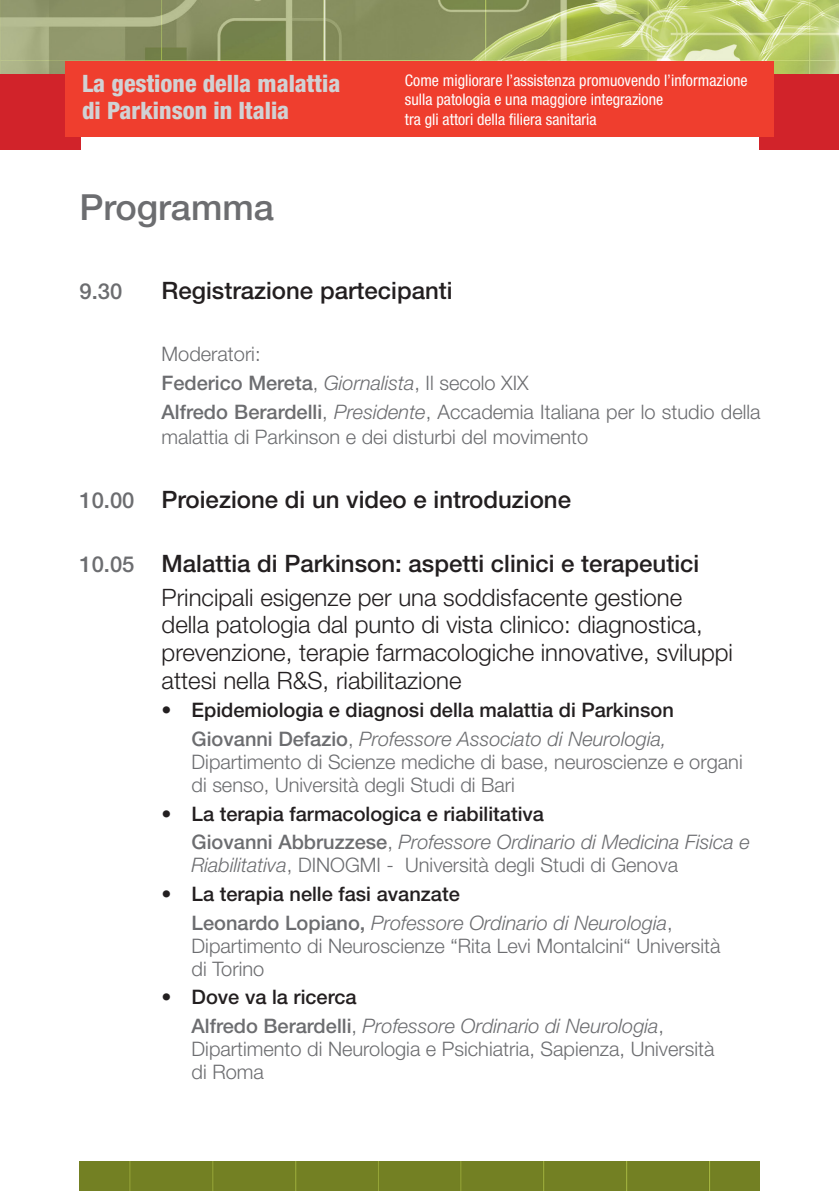
<style>
.page{position:relative;width:840px;height:1191px;background:#fff}
.page>*{position:absolute;margin:0;border:0;box-sizing:border-box;transform-origin:0 0}
.t1{font:500 36px "Helvetica Neue LT Std";color:#6c6d70}
.t2{font:500 24px/33.2px "Helvetica Neue LT Std";color:#231f20}
.t3{font:300 24px/27.6px "Helvetica Neue LT Std";color:#231f20}
.t4{font:800 condensed 24px/27px "Helvetica Neue LT Std";color:#d1d2d4}
.t5{font:500 22px "Helvetica Neue LT Std";color:#6c6d70}
.t6{font:300 20px/23px "Helvetica Neue LT Std";color:#6c6d70}
.t7{font:500 20px/28.6px "Helvetica Neue LT Std";color:#231f20}
.t8{font:italic 300 20px/28.6px "Helvetica Neue LT Std";color:#6c6d70}
.t9{font:condensed 16px/19.2px "Helvetica Neue LT Std";color:#fff}
.s1{font-weight:500}
.s2{font-style:italic}
.s3{font-size:22px;color:#6c6d70}
.s4{font-weight:300}
.s5{color:#6c6d70}
.s6{font-weight:300;color:#6c6d70}
.s7{font-weight:300;font-style:italic;color:#6c6d70}
.s8{font-weight:500;font-style:normal;color:#231f20}
.s9{font-weight:500;font-style:normal}
.s10{font-style:normal}
</style>
<div class="page">
<img style="left:0;top:1px;width:838px;height:74px">
<div style="left:759px;top:75px;width:79px;height:75px;background:#d1232a"></div>
<div style="left:0;top:75px;width:81px;height:75px;background:#d1232a"></div>
<div style="left:66px;top:62px;width:707px;height:75px;background:#ef3e2e"></div>
<div style="left:79px;top:1161px;width:680px;height:30px;background:#738023"></div>
<p class="t4" style="left:82px;top:69px;width:259px">La gestione della malattia di Parkinson in Italia</p>
<h1 class="t1" style="left:79px;top:186px;width:196px">Programma</h1>
<p class="t9" style="left:405px;top:71px;width:344px">Come migliorare l’assistenza promuovendo l’informazione sulla patologia e una maggiore integrazione<br>tra gli attori della filiera sanitaria</p>
<p class="t5" style="left:79px;top:278px;width:44px">9.30</p>
<p class="t2" style="left:161px;top:274px;width:292px">Registrazione partecipanti</p>
<p class="t6" style="left:161px;top:339px;width:600px;line-height:28.6px">Moderatori:<br><span class="s1">Federico Mereta</span>, <span class="s2">Giornalista</span>, Il secolo XIX<br><span class="s1">Alfredo Berardelli</span>, <span class="s2">Presidente</span>, Accademia Italiana per lo studio della</p>
<p class="t6" style="left:161px;top:425px;width:428px">malattia di Parkinson e dei disturbi del movimento</p>
<p class="t2" style="left:79px;top:483px;width:493px"><span class="s3">10.00</span> Proiezione di un video e introduzione</p>
<p class="t2" style="left:161px;top:547px;width:539px;text-indent:-82px"><span class="s3">10.05</span> Malattia di Parkinson: aspetti clinici e terapeutici<br><span class="s4">Principali esigenze per una soddisfacente gestione</span></p>
<p class="t3" style="left:161px;top:610px;width:572px">della patologia dal punto di vista clinico: diagnostica, prevenzione, terapie farmacologiche innovative, sviluppi attesi nella R&amp;S, riabilitazione</p>
<p class="t7" style="left:191px;top:695px;width:483px;text-indent:-30px">• Epidemiologia e diagnosi della malattia di Parkinson<br><span class="s5">Giovanni Defazio</span><span class="s6">,</span> <span class="s7">Professore Associato di Neurologia,</span></p>
<p class="t6" style="left:191px;top:750px;width:552px">Dipartimento di Scienze mediche di base, neuroscienze e organi di senso, Università degli Studi di Bari</p>
<p class="t7" style="left:191px;top:799px;width:559px;text-indent:-30px">• La terapia farmacologica e riabilitativa<br><span class="s5">Giovanni Abbruzzese</span><span class="s6">,</span> <span class="s7">Professore Ordinario di Medicina Fisica e</span></p>
<p class="t6" style="left:191px;top:853px;width:487px"><span class="s2">Riabilitativa</span>, DINOGMI - Università degli Studi di Genova</p>
<p class="t8" style="left:191px;top:879px;width:482px;text-indent:-30px"><span class="s8">• La terapia nelle fasi avanzate<br></span><span class="s9">Leonardo Lopiano,</span> Professore Ordinario di Neurologia<span class="s10">,</span></p>
<p class="t6" style="left:191px;top:933px;width:530px">Dipartimento di Neuroscienze “Rita Levi Montalcini“ Università di Torino</p>
<p class="t8" style="left:191px;top:982px;width:474px;text-indent:-30px"><span class="s8">• Dove va la ricerca<br></span><span class="s9">Alfredo Berardelli</span><span class="s10">,</span> Professore Ordinario di Neurologia<span class="s10">,</span></p>
<p class="t6" style="left:191px;top:1037px;width:524px">Dipartimento di Neurologia e Psichiatria, Sapienza, Università di Roma</p>
</div>
